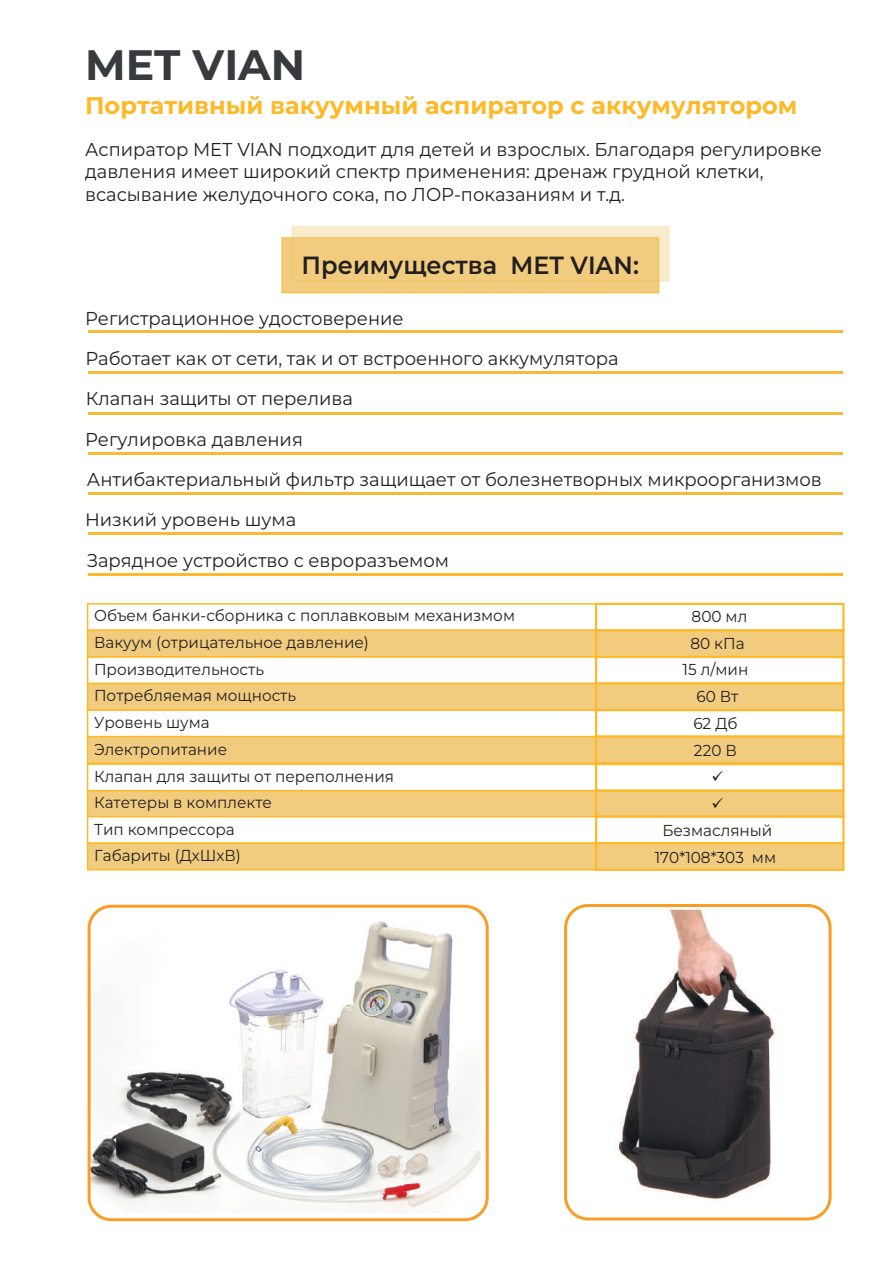
<style>
.page{position:relative;width:893px;height:1263px;background:#fff}
.page>*{position:absolute;margin:0;border:0;box-sizing:border-box;transform-origin:0 0}
.t1{font:700 42.45px "Montserrat";color:#383b3e}
.t2{font:600 24.9px "Montserrat";color:#231f20}
.t3{font:700 24px "Montserrat";color:#fdb928}
.t4{font:18.6px/22.5px "Montserrat";color:#231f20}
.t5{font:18px "Montserrat";color:#231f20}
.t6{font:15.75px/26.7px "Montserrat";color:#231f20;scale:.96 1}
.t7{font:15.75px/26.7px "Montserrat";color:#231f20;text-align:center}
</style>
<div class="page">
<div style="left:282px;top:238px;width:377px;height:55px;background:#f1cc7f;border:1px solid #fdb92a"></div>
<div style="left:87px;top:603px;width:513px;height:28px;background:#fff;border:2px solid #fdb92a"></div>
<div style="left:595px;top:603px;width:249px;height:28px;background:#fff;border:2px solid #fdb92a"></div>
<div style="left:87px;top:629px;width:513px;height:28px;background:#f1cc7f;border:2px solid #fdb92a"></div>
<div style="left:595px;top:629px;width:249px;height:29px;background:#f1cc7f;border:2px solid #fdb92a"></div>
<div style="left:87px;top:656px;width:513px;height:28px;background:#fff;border:2px solid #fdb92a"></div>
<div style="left:595px;top:656px;width:249px;height:29px;background:#fff;border:2px solid #fdb92a"></div>
<div style="left:87px;top:683px;width:513px;height:28px;background:#f1cc7f;border:2px solid #fdb92a"></div>
<div style="left:595px;top:682px;width:249px;height:29px;background:#f1cc7f;border:2px solid #fdb92a"></div>
<div style="left:87px;top:709px;width:513px;height:28px;background:#fff;border:2px solid #fdb92a"></div>
<div style="left:595px;top:709px;width:249px;height:29px;background:#fff;border:2px solid #fdb92a"></div>
<div style="left:87px;top:736px;width:513px;height:28px;background:#f1cc7f;border:2px solid #fdb92a"></div>
<div style="left:595px;top:735px;width:249px;height:29px;background:#f1cc7f;border:2px solid #fdb92a"></div>
<div style="left:87px;top:763px;width:513px;height:28px;background:#fff;border:2px solid #fdb92a"></div>
<div style="left:595px;top:763px;width:249px;height:29px;background:#fff;border:2px solid #fdb92a"></div>
<div style="left:87px;top:790px;width:513px;height:28px;background:#f1cc7f;border:2px solid #fdb92a"></div>
<div style="left:595px;top:789px;width:249px;height:29px;background:#f1cc7f;border:2px solid #fdb92a"></div>
<div style="left:87px;top:816px;width:513px;height:28px;background:#fff;border:2px solid #fdb92a"></div>
<div style="left:595px;top:816px;width:249px;height:28px;background:#fff;border:2px solid #fdb92a"></div>
<div style="left:87px;top:842px;width:513px;height:28px;background:#f1cc7f;border:2px solid #fdb92a"></div>
<div style="left:595px;top:842px;width:249px;height:29px;background:#f1cc7f;border:2px solid #fdb92a"></div>
<hr style="left:88px;top:371px;width:755px;height:3px;background:#f8b83a">
<hr style="left:88px;top:412px;width:755px;height:3px;background:#f8b83a">
<hr style="left:88px;top:452px;width:755px;height:3px;background:#f8b83a">
<hr style="left:88px;top:492px;width:755px;height:3px;background:#f8b83a">
<hr style="left:88px;top:532px;width:755px;height:3px;background:#f8b83a">
<svg style="left:292px;top:227px;width:377px;height:54px"></svg>
<img style="left:615px;top:910px;width:161px;height:290px">
<img style="left:89px;top:915px;width:391px;height:298px">
<div style="left:88px;top:905px;width:401px;height:316px;border:3px solid #f89e26;border-radius:22px"></div>
<div style="left:564px;top:904px;width:268px;height:316px;border:3px solid #f89e26;border-radius:22px"></div>
<hr style="left:88px;top:330px;width:755px;height:3px;background:#f8b83a">
<hr style="left:88px;top:573px;width:755px;height:2px;background:#fdb92a">
<h1 class="t1" style="left:85px;top:36px;width:222px">MET VIAN</h1>
<p class="t3" style="left:85px;top:90px;width:714px">Портативный вакуумный аспиратор c аккумулятором</p>
<p class="t4" style="left:85px;top:137px;width:738px">Аспиратор MET VIAN подходит для детей и взрослых. Благодаря регулировке давления имеет широкий спектр применения: дренаж грудной клетки, всасывание желудочного сока, по ЛОР-показаниям и т.д.</p>
<h2 class="t2" style="left:302px;top:249px;width:339px">Преимущества MET VIAN:</h2>
<p class="t4" style="left:85px;top:306px;width:320px">Регистрационное удостоверение</p>
<p class="t4" style="left:85px;top:346px;width:535px">Работает как от сети, так и от встроенного аккумулятора</p>
<p class="t4" style="left:86px;top:386px;width:269px">Клапан защиты от перелива</p>
<p class="t4" style="left:85px;top:427px;width:219px">Регулировка давления</p>
<p class="t4" style="left:87px;top:467px;width:736px">Антибактериальный фильтр защищает от болезнетворных микроорганизмов</p>
<p class="t5" style="left:85px;top:508px;width:213px">Низкий уровень шума</p>
<p class="t4" style="left:87px;top:549px;width:364px">Зарядное устройство с евроразъемом</p>
<p class="t6" style="left:94px;top:602px;width:440px;line-height:27.2px">Объем банки-сборника с поплавковым механизмом<br>Вакуум (отрицательное давление)</p>
<p class="t6" style="left:94px;top:656px;width:212px">Производительность<br>Потребляемая мощность</p>
<p class="t6" style="left:94px;top:709px;width:122px">Уровень шума</p>
<p class="t6" style="left:94px;top:735px;width:314px">Электропитание<br>Клапан для защиты от переполнения<br>Катетеры в комплекте</p>
<p class="t6" style="left:94px;top:842px;width:154px">Габариты (ДхШхВ)</p>
<p class="t6" style="left:94px;top:815px;width:148px">Тип компрессора</p>
<p class="t7" style="left:692px;top:602px;width:57px">800 мл</p>
<p class="t7" style="left:682px;top:629px;width:67px">80 кПа<br>15 л/мин</p>
<p class="t7" style="left:696px;top:683px;width:44px">60 Вт</p>
<p class="t7" style="left:693px;top:709px;width:46px">62 Дб</p>
<p class="t7" style="left:694px;top:736px;width:44px">220 В</p>
<p class="t7" style="left:655px;top:816px;width:123px">Безмасляный<br>170*108*303 мм</p>
</div>
